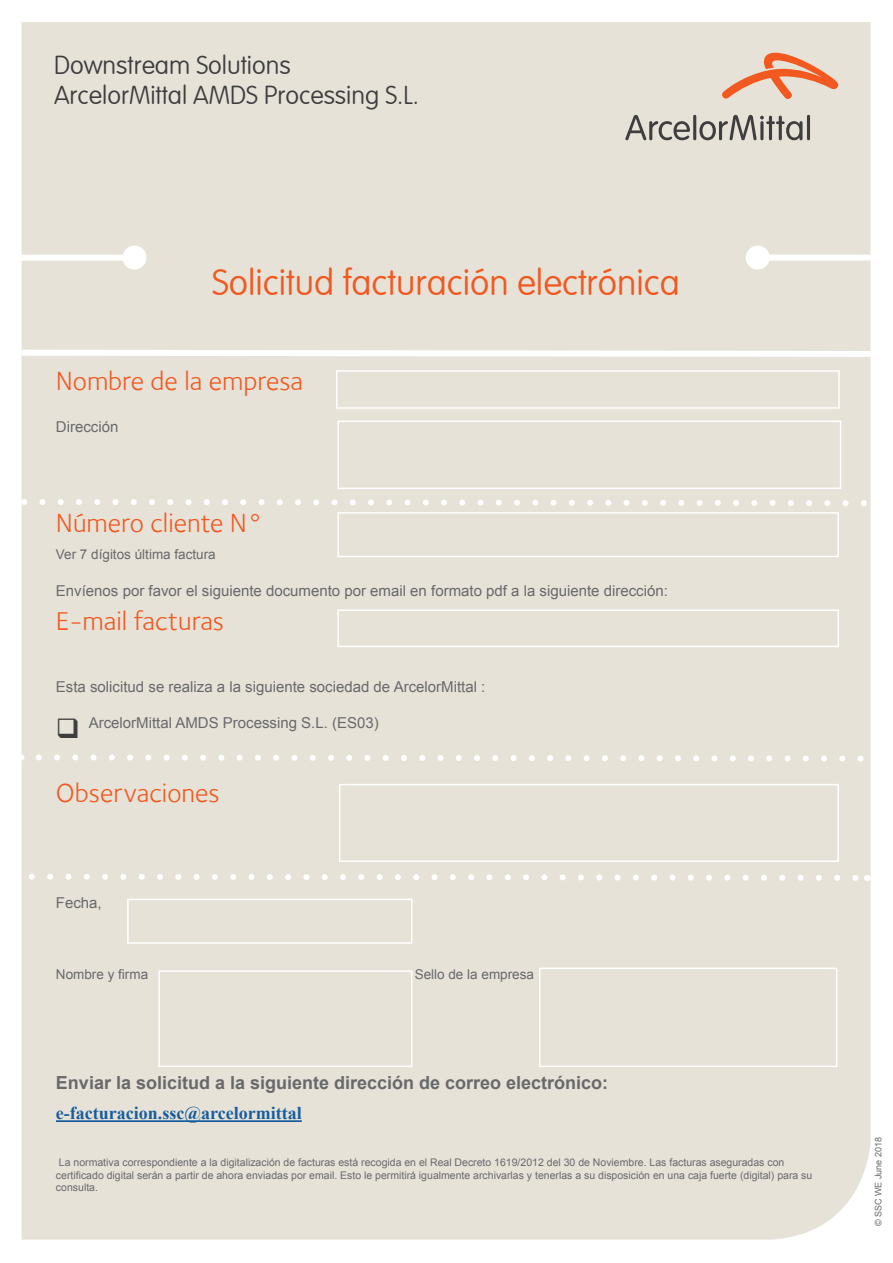
<style>
.page{position:relative;width:893px;height:1263px;background:#fff}
.page>*{position:absolute;margin:0;border:0;box-sizing:border-box;transform-origin:0 0}
.t1{font:100 36px "VAG Rounded";color:#f15921}
.t2{font:27px "Foundry Sterling";color:#f15921}
.t3{font:100 25.5px "VAG Rounded";color:#3e3e3f}
.t4{font:700 18px "Arial";color:#69696c}
.t5{font:700 18px "Times New Roman";color:#175d9e}
.t6{font:15px "Arial";color:#69696c}
.t7{font:13.5px "Arial";color:#69696c}
.t8{font:10.5px/12.6px "Arial";color:#69696c}
.t9{font:9px "Arial";color:#69696c}
</style>
<div class="page">
<div style="left:22px;top:22px;width:849px;height:1218px;background:#e6e2d7"></div>
<svg style="left:722px;top:53px;width:116px;height:46px;background:#e9b89f"></svg>
<hr style="left:693px;top:115px;width:3px;height:25px;background:#3e3e3f;border-radius:2px">
<svg style="left:625px;top:115px;width:65px;height:25px;background:#b2afa8"></svg>
<hr style="left:807px;top:115px;width:3px;height:25px;background:#3e3e3f;border-radius:2px">
<svg style="left:699px;top:115px;width:103px;height:25px;background:#aca9a3"></svg>
<div style="left:758px;top:255px;width:134px;height:6px;background:#fff"></div>
<div style="left:746px;top:246px;width:24px;height:24px;background:#fff;border-radius:50%"></div>
<div style="left:0;top:255px;width:135px;height:6px;background:#fff"></div>
<div style="left:123px;top:246px;width:24px;height:24px;background:#fff;border-radius:50%"></div>
<svg style="left:21px;top:347px;width:850px;height:13px"></svg>
<svg style="left:21px;top:496px;width:850px;height:13px;background:#e8e5db"></svg>
<svg style="left:26px;top:871px;width:842px;height:13px;background:#e8e5db"></svg>
<div style="left:336px;top:370px;width:504px;height:39px;border:2px solid #fff"></div>
<div style="left:337px;top:421px;width:504px;height:68px;border:2px solid #fff"></div>
<div style="left:337px;top:512px;width:502px;height:45px;border:2px solid #fff"></div>
<div style="left:337px;top:609px;width:502px;height:38px;border:2px solid #fff"></div>
<div style="left:339px;top:784px;width:500px;height:78px;border:2px solid #fff"></div>
<svg style="left:33px;top:751px;width:838px;height:14px;background:#e8e5db"></svg>
<hr style="left:56px;top:1120px;width:246px;height:2px;background:#175d9e">
<div style="left:127px;top:899px;width:285px;height:45px;border:2px solid #fff"></div>
<div style="left:158px;top:970px;width:254px;height:97px;border:2px solid #fff"></div>
<div style="left:539px;top:967px;width:298px;height:100px;border:2px solid #fff"></div>
<svg style="left:58px;top:718px;width:20px;height:20px"></svg>
<p class="t3" style="left:54px;top:50px;width:238px">Downstream Solutions</p>
<p class="t3" style="left:54px;top:81px;width:366px">ArcelorMittal AMDS Processing S.L.</p>
<p class="t1" style="left:212px;top:261px;width:469px">Solicitud facturación electrónica</p>
<p class="t2" style="left:56px;top:365px;width:249px">Nombre de la empresa</p>
<p class="t6" style="left:56px;top:417px;width:64px">Dirección</p>
<p class="t2" style="left:56px;top:508px;width:209px">Número cliente N°</p>
<p class="t7" style="left:56px;top:545px;width:161px">Ver 7 dígitos última factura</p>
<p class="t6" style="left:56px;top:580px;width:613px">Envíenos por favor el siguiente documento por email en formato pdf a la siguiente dirección:</p>
<p class="t2" style="left:56px;top:605px;width:170px">E-mail facturas</p>
<p class="t6" style="left:56px;top:677px;width:431px">Esta solicitud se realiza a la siguiente sociedad de ArcelorMittal :</p>
<p class="t6" style="left:89px;top:713px;width:292px">ArcelorMittal AMDS Processing S.L. (ES03)</p>
<p class="t2" style="left:56px;top:777px;width:165px">Observaciones</p>
<p class="t6" style="left:56px;top:893px;width:47px">Fecha,</p>
<p class="t7" style="left:56px;top:965px;width:94px">Nombre y firma</p>
<p class="t7" style="left:415px;top:965px;width:121px">Sello de la empresa</p>
<p class="t4" style="left:56px;top:1071px;width:554px">Enviar la solicitud a la siguiente dirección de correo electrónico:</p>
<p class="t5" style="left:56px;top:1101px;width:247px">e-facturacion.ssc@arcelormittal</p>
<p class="t8" style="left:56px;top:1156px;width:758px">La normativa correspondiente a la digitalización de facturas está recogida en el Real Decreto 1619/2012 del 30 de Noviembre. Las facturas aseguradas con certificado digital serán a partir de ahora enviadas por email. Esto le permitirá igualmente archivarlas y tenerlas a su disposición en una caja fuerte (digital) para su consulta.</p>
<p class="t9" style="left:872px;top:1226px;width:91px;rotate:-90deg">© SSC WE June 2018</p>
</div>
